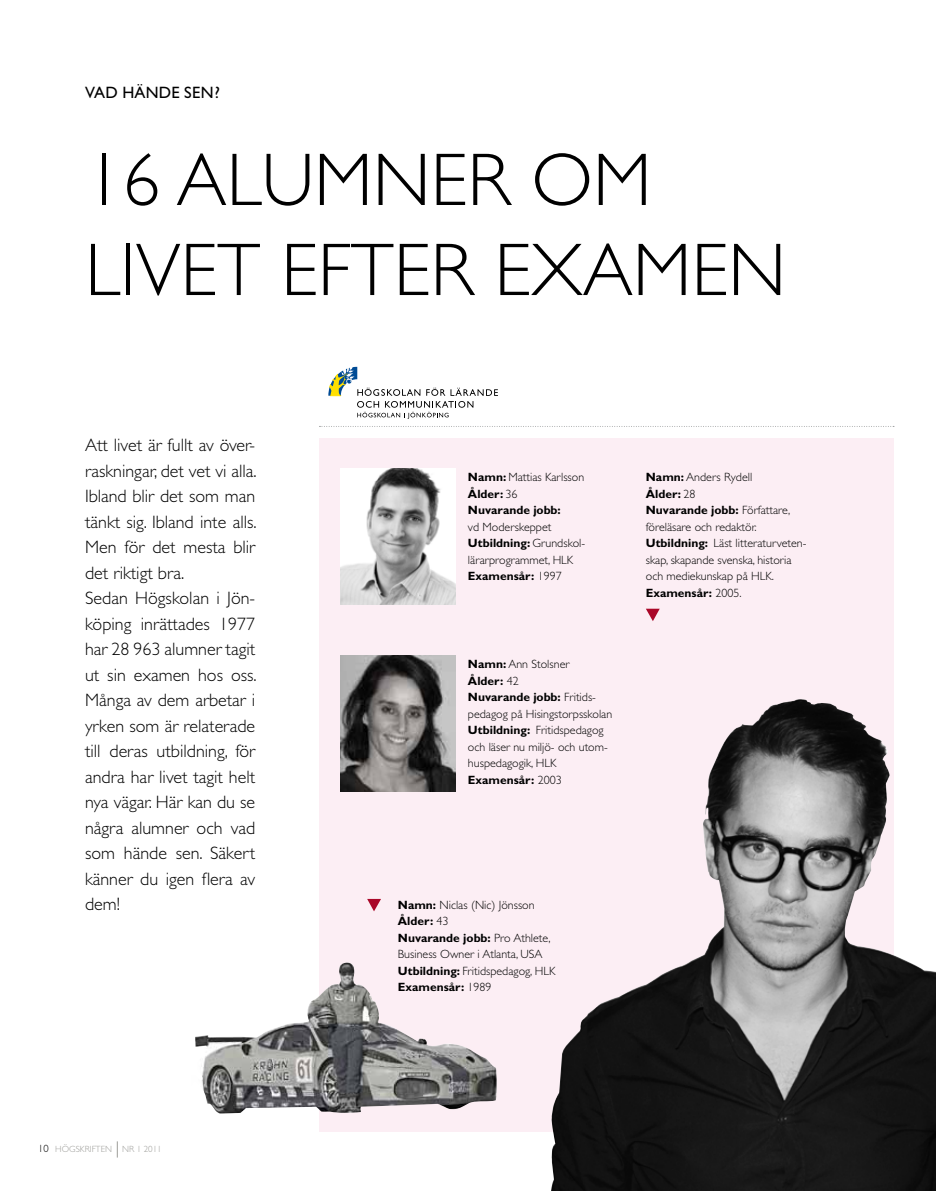
<style>
.page{position:relative;width:936px;height:1191px;background:#fff}
.page>*{position:absolute;margin:0;border:0;box-sizing:border-box;transform-origin:0 0}
.t1{font:300 75px/90px "Gill Sans Std";color:#000}
.t2{font:300 18px/25.5px "Gill Sans Std";color:#000}
.t3{font:16.5px "Gill Sans";color:#000}
.t4{font:300 12px/16.5px "Gill Sans Std";color:#000}
.t5{font:700 12px/16.5px "Gill Sans Std";color:#000}
.t6{font:300 9px "Gill Sans Std";color:#9d9d99}
.s1{font-size:10.5px;color:#000}
.s2{font-weight:300}
.s3{font-weight:700}
</style>
<div class="page">
<svg style="left:117px;top:1141px;width:1px;height:16px"></svg>
<div style="left:319px;top:439px;width:574px;height:693px;background:#fceef4"></div>
<img style="left:195px;top:962px;width:302px;height:151px">
<img style="left:551px;top:699px;width:384px;height:492px">
<svg style="left:319px;top:426px;width:575px;height:1px"></svg>
<img style="left:340px;top:468px;width:115px;height:136px">
<img style="left:340px;top:656px;width:115px;height:136px">
<svg style="left:328px;top:367px;width:170px;height:52px"></svg>
<svg style="left:367px;top:899px;width:14px;height:12px"></svg>
<svg style="left:646px;top:608px;width:13px;height:13px"></svg>
<h3 class="t3" style="left:85px;top:83px;width:12px">vad</h3>
<h3 class="t3" style="left:122px;top:83px;width:13px">hände</h3>
<h3 class="t3" style="left:184px;top:83px;width:11px">sen</h3>
<h3 class="t3" style="left:214px;top:83px;width:7px">?</h3>
<h1 class="t1" style="left:85px;top:136px;width:702px">16 ALUMNER OM<br>LIVET EFTER EXAMEN</h1>
<p class="t2" style="left:85px;top:432px;width:173px">Att livet är fullt av över&shy;raskningar, det vet vi alla.<br>Ibland blir det som man tänkt sig. Ibland inte alls.<br>Men för det mesta blir det riktigt bra.<br>Sedan Högskolan i Jön&shy;köping inrättades 1977 har 28 963 alumner tagit ut sin examen hos oss.<br>Många av dem arbetar i yrken som är relaterade till deras utbildning, för andra har livet tagit helt nya vägar. Här kan du se några alumner och vad som hände sen. Säkert känner du igen flera av dem!</p>
<p class="t6" style="left:38px;top:1144px;width:125px"><span class="s1">10</span> HÖGSKRIFTEN NR 1 2011</p>
<p class="t5" style="left:468px;top:469px;width:118px">Namn: <span class="s2">Mattias Karlsson<br></span>Ålder: <span class="s2">36<br></span>Nuvarande jobb:</p>
<p class="t4" style="left:468px;top:518px;width:118px">vd Moderskeppet<br><span class="s3">Utbildning:</span> Grundskol&shy;lärarprogrammet, HLK<br><span class="s3">Examensår:</span> 1997</p>
<p class="t4" style="left:468px;top:656px;width:146px"><span class="s3">Namn:</span> Ann Stolsner<br><span class="s3">Ålder:</span> 42<br><span class="s3">Nuvarande jobb:</span> Fritids&shy;pedagog på Hisingstorpsskolan<br><span class="s3">Utbildning:</span> Fritidspedagog och läser nu miljö- och utom&shy;huspedagogik, HLK<br><span class="s3">Examensår:</span> 2003</p>
<p class="t4" style="left:645px;top:469px;width:162px"><span class="s3">Namn:</span> Anders Rydell<br><span class="s3">Ålder:</span> 28<br><span class="s3">Nuvarande jobb:</span> Författare, föreläsare och redaktör.<br><span class="s3">Utbildning:</span> Läst litteraturveten&shy;skap, skapande svenska, historia och mediekunskap på HLK.<br><span class="s3">Examensår:</span> 2005.</p>
<p class="t4" style="left:398px;top:896px;width:159px"><span class="s3">Namn:</span> Niclas (Nic) Jönsson<br><span class="s3">Ålder:</span> 43<br><span class="s3">Nuvarande jobb:</span> Pro Athlete,<br>Business Owner i Atlanta, USA<br><span class="s3">Utbildning:</span> Fritidspedagog, HLK<br><span class="s3">Examensår:</span> 1989</p>
</div>
